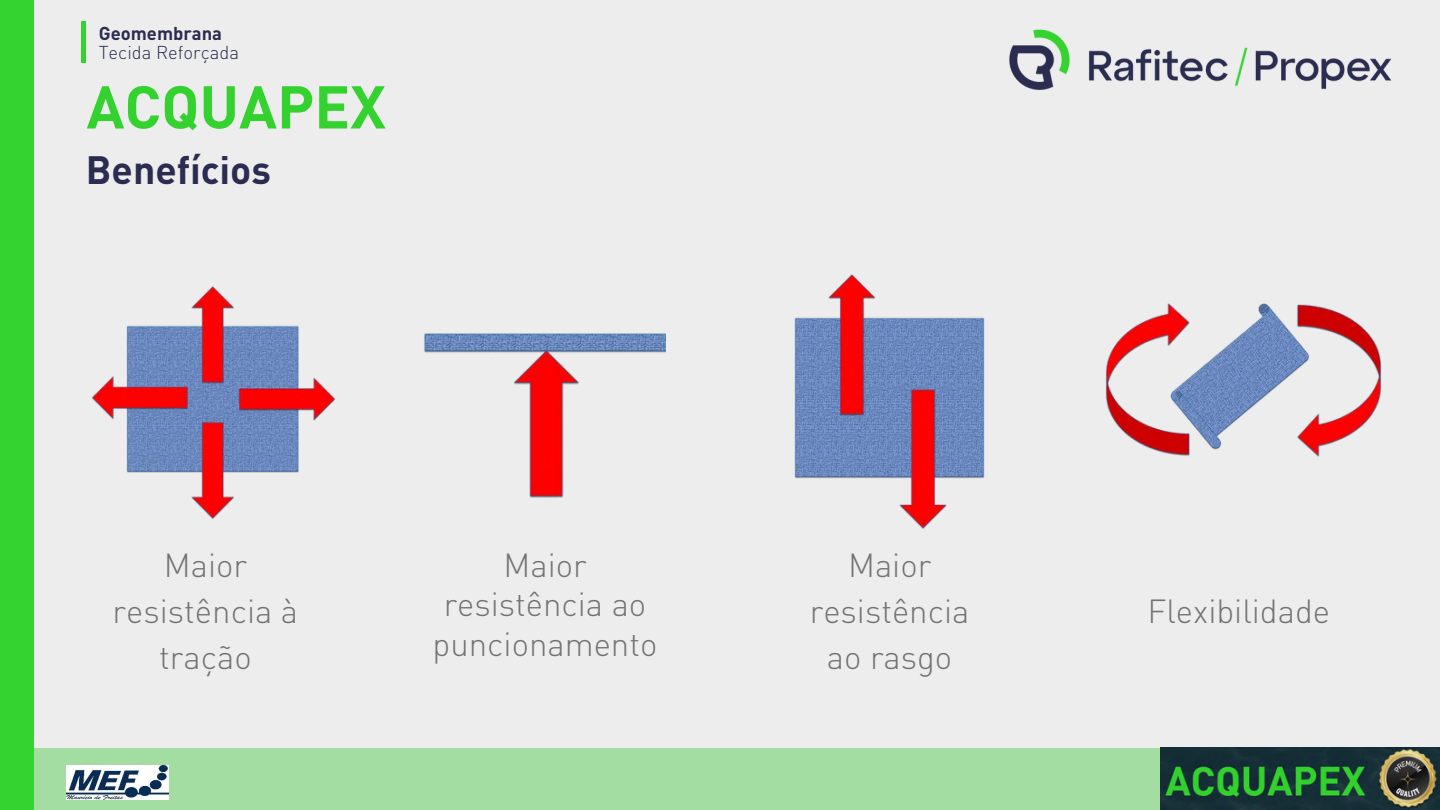
<style>
.page{position:relative;width:1440px;height:810px;background:#ededed}
.page>*{position:absolute;margin:0;border:0;box-sizing:border-box;transform-origin:0 0}
.t1{font:700 59.4px "DIN Pro";color:#34d22e}
.t2{font:700 39px "DIN Pro";color:#2a2c50}
.t3{font:300 33px/46.2px "DIN Pro";color:#737373;text-align:center}
.t4{font:300 18.45px "DIN Pro";color:#2a2c50}
.t5{font:700 18.45px "DIN Pro";color:#2a2c50}
</style>
<div class="page">
<img style="left:424px;top:333px;width:242px;height:165px">
<img style="left:795px;top:274px;width:190px;height:255px">
<img style="left:1105px;top:304px;width:276px;height:153px">
<img style="left:92px;top:287px;width:243px;height:232px">
<img style="left:1009px;top:29px;width:383px;height:61px">
<div style="left:81px;top:22px;width:5px;height:41px;background:#34d22e"></div>
<div style="left:0;top:748px;width:1201px;height:62px;background:#a3dda1"></div>
<div style="left:0;top:1px;width:34px;height:809px;background:#35d32f"></div>
<img style="left:1161px;top:748px;width:279px;height:62px">
<img style="left:67px;top:766px;width:102px;height:33px">
<p class="t5" style="left:99px;top:21px;width:125px">Geomembrana</p>
<p class="t4" style="left:99px;top:41px;width:142px">Tecida Reforçada</p>
<p class="t1" style="left:87px;top:68px;width:301px">ACQUAPEX</p>
<p class="t2" style="left:86px;top:144px;width:187px">Benefícios</p>
<p class="t3" style="left:113px;top:542px;width:187px">Maior resistência à tração</p>
<p class="t3" style="left:433px;top:545px;width:226px;line-height:39.3px">Maior resistência ao puncionamento</p>
<p class="t3" style="left:810px;top:542px;width:161px">Maior resistência ao rasgo</p>
<p class="t3" style="left:1147px;top:588px;width:184px">Flexibilidade</p>
</div>
